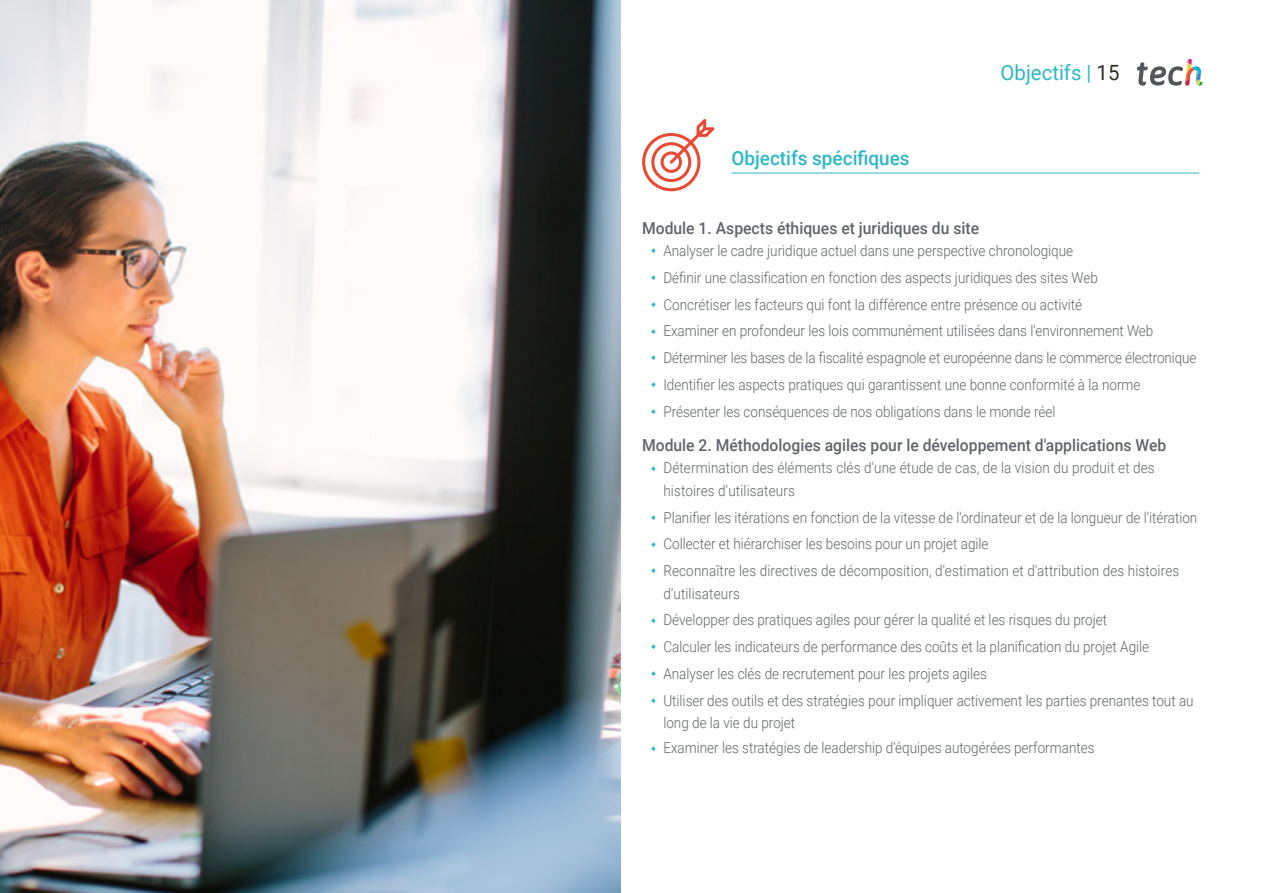
<style>
.page{position:relative;width:1263px;height:893px;background:#fff}
.page>*{position:absolute;margin:0;border:0;box-sizing:border-box;transform-origin:0 0}
.t1{font:21px "Roboto";color:#2db8c5}
.t2{font:500 19.5px "Roboto";color:#2db8c5}
.t3{font:500 16.5px "Roboto";color:#61646a;scale:.95 1}
.t4{font:300 15px/26.7px "Roboto";color:#61646a;scale:.9 1}
.s1{color:#312e20}
</style>
<div class="page">
<img style="left:0;top:0;width:621px;height:893px">
<svg style="left:1137px;top:59px;width:65px;height:27px"></svg>
<hr style="left:731px;top:173px;width:468px;height:1px;background:#2db8c5">
<svg style="left:642px;top:119px;width:72px;height:72px"></svg>
<h2 class="t2" style="left:731px;top:144px;width:180px">Objectifs spécifiques</h2>
<h1 class="t1" style="left:1000px;top:57px;width:120px">Objectifs | <span class="s1">15</span></h1>
<p class="t3" style="left:642px;top:216px;width:356px">Module 1. Aspects éthiques et juridiques du site</p>
<p class="t4" style="left:663px;top:237px;width:594px">Analyser le cadre juridique actuel dans une perspective chronologique<br>Définir une classification en fonction des aspects juridiques des sites Web<br>Concrétiser les facteurs qui font la différence entre présence ou activité<br>Examiner en profondeur les lois communément utilisées dans l'environnement Web Déterminer les bases de la fiscalité espagnole et européenne dans le commerce électronique Identifier les aspects pratiques qui garantissent une bonne conformité à la norme Présenter les conséquences de nos obligations dans le monde réel</p>
<p class="t3" style="left:642px;top:434px;width:553px">Module 2. Méthodologies agiles pour le développement d'applications Web</p>
<p class="t4" style="left:663px;top:456px;width:547px;line-height:22.5px">Détermination des éléments clés d'une étude de cas, de la vision du produit et des histoires d'utilisateurs</p>
<p class="t4" style="left:663px;top:503px;width:595px">Planifier les itérations en fonction de la vitesse de l'ordinateur et de la longueur de l'itération<br>Collecter et hiérarchiser les besoins pour un projet agile<br>Reconnaître les directives de décomposition, d'estimation et d'attribution des histoires</p>
<p class="t4" style="left:663px;top:579px;width:591px">d'utilisateurs<br>Développer des pratiques agiles pour gérer la qualité et les risques du projet<br>Calculer les indicateurs de performance des coûts et la planification du projet Agile Analyser les clés de recrutement pour les projets agiles<br>Utiliser des outils et des stratégies pour impliquer activement les parties prenantes tout au</p>
<p class="t4" style="left:663px;top:710px;width:481px;line-height:25.2px">long de la vie du projet<br>Examiner les stratégies de leadership d'équipes autogérées performantes</p>
</div>
